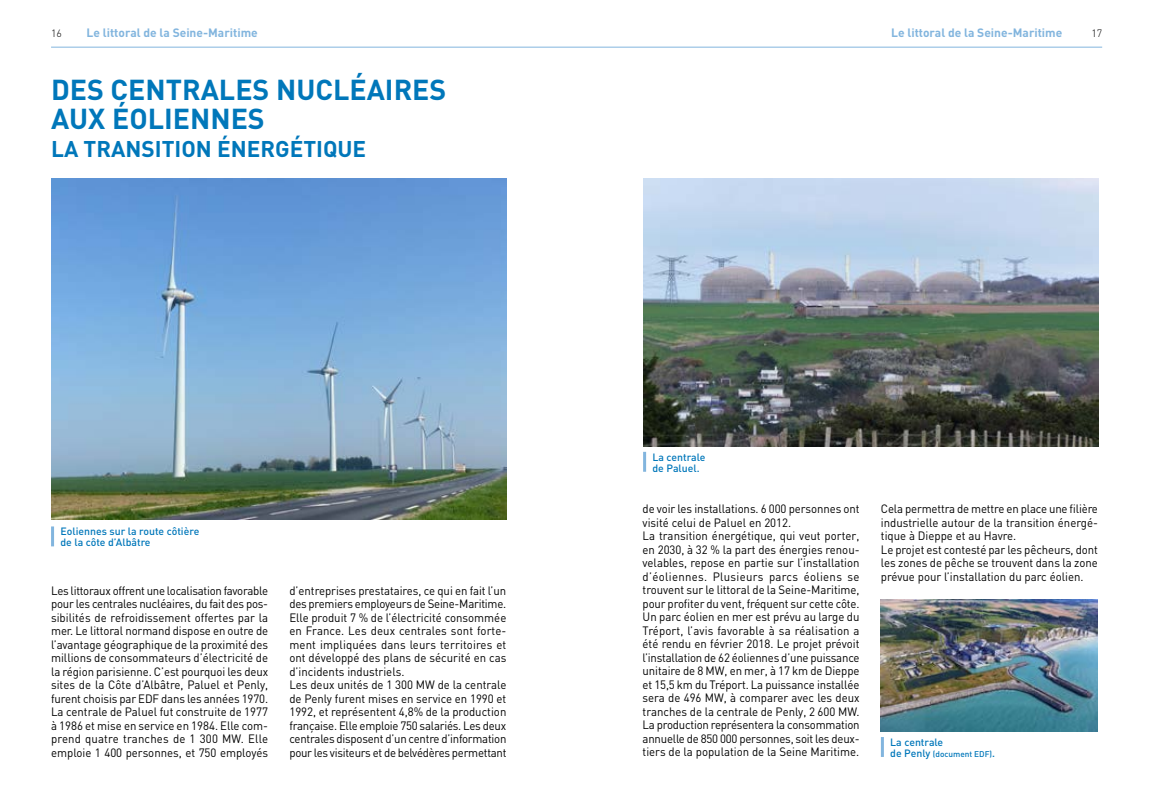
<style>
.page{position:relative;width:1149px;height:808px;background:#fff}
.page>*{position:absolute;margin:0;border:0;box-sizing:border-box;transform-origin:0 0}
.t1{font:700 28.5px/28.5px "DIN";color:#0077ba}
.t2{font:700 22.5px "DIN";color:#0077ba}
.t3{font:12px/13.5px "DIN";color:#000;scale:.95 1}
.t4{font:700 12px "DIN";color:#82b5de}
.t5{font:500 10.5px/11.2px "DIN";color:#0077ba}
.t6{font:300 10.5px "DIN";color:#000}
.t7{font:500 8.25px "DIN";color:#0077ba}
.s1{font-size:10.5px}
</style>
<div class="page">
<hr style="left:51px;top:47px;width:1050px;height:1px;background:#82b5de">
<img style="left:51px;top:179px;width:455px;height:341px">
<hr style="left:51px;top:526px;width:3px;height:20px;background:#82b5de">
<hr style="left:643px;top:452px;width:3px;height:20px;background:#82b5de">
<hr style="left:880px;top:737px;width:3px;height:20px;background:#82b5de">
<img style="left:643px;top:179px;width:455px;height:267px">
<img style="left:880px;top:600px;width:217px;height:131px">
<p class="t6" style="left:51px;top:27px;width:12px">16</p>
<p class="t4" style="left:87px;top:25px;width:173px">Le littoral de la Seine-Maritime</p>
<p class="t4" style="left:890px;top:25px;width:173px">Le littoral de la Seine-Maritime</p>
<p class="t6" style="left:1090px;top:27px;width:12px">17</p>
<h1 class="t1" style="left:51px;top:74px;width:397px">DES CENTRALES NUCLÉAIRES<br>AUX ÉOLIENNES</h1>
<h2 class="t2" style="left:51px;top:134px;width:316px">LA TRANSITION ÉNERGÉTIQUE</h2>
<p class="t5" style="left:60px;top:525px;width:140px">Eoliennes sur la route côtière de la côte d’Albâtre</p>
<p class="t3" style="left:51px;top:584px;width:230px;text-align:justify">Les littoraux offrent une localisation favorable pour les centrales nucléaires, du fait des pos&shy;sibilités de refroidissement offertes par la mer. Le littoral normand dispose en outre de l’avantage géographique de la proximité des millions de consommateurs d’électricité de la région parisienne. C’est pourquoi les deux sites de la Côte d’Albâtre, Paluel et Penly, furent choisis par EDF dans les années 1970.<br>La centrale de Paluel fut construite de 1977 à 1986 et mise en service en 1984. Elle com&shy;prend quatre tranches de 1 300 MW. Elle emploie 1 400 personnes, et 750 employés</p>
<p class="t3" style="left:289px;top:584px;width:230px">d’entreprises prestataires, ce qui en fait l’un des premiers employeurs de Seine-Maritime.<br>Elle produit 7 % de l’électricité consommée en France. Les deux centrales sont forte&shy;ment impliquées dans leurs territoires et ont développé des plans de sécurité en cas d’incidents industriels.<br>Les deux unités de 1 300 MW de la centrale de Penly furent mises en service en 1990 et 1992, et représentent 4,8% de la production française. Elle emploie 750 salariés. Les deux centrales disposent d’un centre d’information pour les visiteurs et de belvédères permettant</p>
<p class="t5" style="left:652px;top:451px;width:54px">La centrale de Paluel.</p>
<p class="t3" style="left:642px;top:502px;width:230px">de voir les installations. 6 000 personnes ont visité celui de Paluel en 2012.<br>La transition énergétique, qui veut porter, en 2030, à 32 % la part des énergies renou&shy;velables, repose en partie sur l’installation d’éoliennes. Plusieurs parcs éoliens se trouvent sur le littoral de la Seine-Maritime, pour profiter du vent, fréquent sur cette côte.<br>Un parc éolien en mer est prévu au large du Tréport, l’avis favorable à sa réalisation a été rendu en février 2018. Le projet prévoit l’installation de 62 éoliennes d’une puissance unitaire de 8 MW, en mer, à 17 km de Dieppe et 15,5 km du Tréport. La puissance installée sera de 496 MW, à comparer avec les deux tranches de la centrale de Penly, 2 600 MW.<br>La production représentera la consommation annuelle de 850 000 personnes, soit les deux&shy;tiers de la population de la Seine Maritime.</p>
<p class="t3" style="left:880px;top:502px;width:230px">Cela permettra de mettre en place une filière industrielle autour de la transition énergé&shy;tique à Dieppe et au Havre.<br>Le projet est contesté par les pêcheurs, dont les zones de pêche se trouvent dans la zone prévue pour l’installation du parc éolien.</p>
<p class="t5" style="left:890px;top:736px;width:54px">La centrale</p>
<p class="t7" style="left:890px;top:749px;width:106px"><span class="s1">de Penly</span> (document EDF)<span class="s1">.</span></p>
</div>
